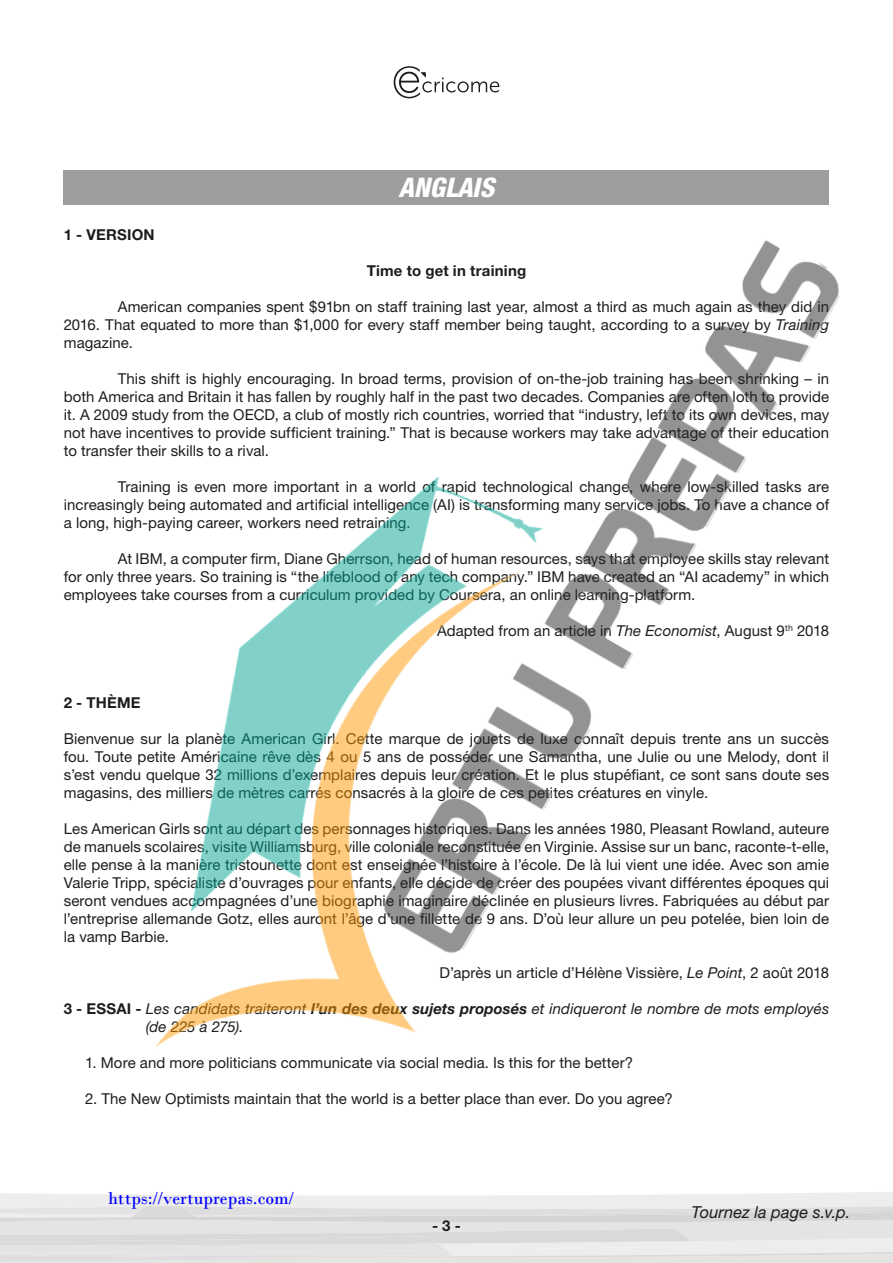
<style>
.page{position:relative;width:893px;height:1263px;background:#fff}
.page>*{position:absolute;margin:0;border:0;box-sizing:border-box;transform-origin:0 0}
.t1{font:italic 800 condensed 27px "Helvetica Neue";letter-spacing:-.005em;color:#fff}
.t2{font:18px "Bodoni";color:#00f}
.t3{font:italic 16.5px "Helvetica Neue LT Std";letter-spacing:.005em;color:#1d1d1b}
.TEXTE_COURANT{font:15px/18px "Helvetica Neue LT Std";letter-spacing:.005em;color:#1d1d1b;text-align:justify}
.t4{font:italic 15px/18px "Helvetica Neue LT Std";letter-spacing:.01em;color:#1d1d1b}
.TEXTE_COURANT-2{font:700 15px "Helvetica Neue LT Std";letter-spacing:.015em;color:#1d1d1b}
.s1{font-style:italic}
.s2{font-weight:700;font-style:normal}
.s3{font-family:"Helvetica Neue";font-weight:700}
</style>
<div class="page">
<svg style="left:0;top:1192px;width:893px;height:71px"></svg>
<svg style="left:394px;top:66px;width:105px;height:32px"></svg>
<img style="left:63px;top:170px;width:777px;height:878px">
<p class="TEXTE_COURANT-2" style="left:64px;top:225px;width:92px">1 - VERSION</p>
<p class="t1" style="left:399px;top:171px;width:97px">ANGLAIS</p>
<p class="TEXTE_COURANT-2" style="left:367px;top:261px;width:161px">Time to get in training</p>
<p class="TEXTE_COURANT" style="left:64px;top:298px;width:767px;text-indent:54px">American companies spent $91bn on staff training last year, almost a third as much again as they did in 2016. That equated to more than $1,000 for every staff member being taught, according to a survey by <span class="s1">Training </span>magazine.</p>
<p class="TEXTE_COURANT" style="left:64px;top:370px;width:767px;text-indent:54px">This shift is highly encouraging. In broad terms, provision of on-the-job training has been shrinking – in both America and Britain it has fallen by roughly half in the past two decades. Companies are often loth to provide it. A 2009 study from the OECD, a club of mostly rich countries, worried that “industry, left to its own devices, may not have incentives to provide sufficient training.” That is because workers may take advantage of their education to transfer their skills to a rival.</p>
<p class="TEXTE_COURANT" style="left:64px;top:478px;width:767px;text-indent:54px">Training is even more important in a world of rapid technological change, where low-skilled tasks are increasingly being automated and artificial intelligence (AI) is transforming many service jobs. To have a chance of a long, high-paying career, workers need retraining.</p>
<p class="TEXTE_COURANT" style="left:64px;top:550px;width:767px;text-indent:54px">At IBM, a computer firm, Diane Gherrson, head of human resources, says that employee skills stay relevant for only three years. So training is “the lifeblood of any tech company.” IBM have created an “AI academy” in which employees take courses from a curriculum provided by Coursera, an online learning-platform.</p>
<p class="TEXTE_COURANT" style="left:437px;top:622px;width:394px">Adapted from an article in <span class="s1">The Economist</span>, August 9<sup>th</sup> 2018</p>
<p class="TEXTE_COURANT-2" style="left:64px;top:693px;width:78px">2 - THÈME</p>
<p class="TEXTE_COURANT" style="left:64px;top:730px;width:767px">Bienvenue sur la planète American Girl. Cette marque de jouets de luxe connaît depuis trente ans un succès fou. Toute petite Américaine rêve dès 4 ou 5 ans de posséder une Samantha, une Julie ou une Melody, dont il s’est vendu quelque 32 millions d’exemplaires depuis leur création. Et le plus stupéfiant, ce sont sans doute ses magasins, des milliers de mètres carrés consacrés à la gloire de ces petites créatures en vinyle.</p>
<p class="TEXTE_COURANT" style="left:64px;top:820px;width:767px">Les American Girls sont au départ des personnages historiques. Dans les années 1980, Pleasant Rowland, auteure de manuels scolaires, visite Williamsburg, ville coloniale reconstituée en Virginie. Assise sur un banc, raconte-t-elle, elle pense à la manière tristounette dont est enseignée l’histoire à l’école. De là lui vient une idée. Avec son amie Valerie Tripp, spécialiste d’ouvrages pour enfants, elle décide de créer des poupées vivant différentes époques qui seront vendues accompagnées d’une biographie imaginaire déclinée en plusieurs livres. Fabriquées au début par l’entreprise allemande Gotz, elles auront l’âge d’une fillette de 9 ans. D’où leur allure un peu potelée, bien loin de la vamp Barbie.</p>
<p class="TEXTE_COURANT" style="left:440px;top:964px;width:391px">D’après un article d’Hélène Vissière, <span class="s1">Le Point</span>, 2 août 2018</p>
<p class="t4" style="left:146px;top:1000px;width:685px;text-indent:-82px"><span class="s2">3 - ESSAI -</span> Les candidats traiteront <span class="s3">l’un des deux sujets proposés</span> et indiqueront le nombre de mots employés (de 225 à 275).</p>
<p class="TEXTE_COURANT" style="left:85px;top:1054px;width:550px">1. More and more politicians communicate via social media. Is this for the better?</p>
<p class="TEXTE_COURANT" style="left:85px;top:1090px;width:589px">2. The New Optimists maintain that the world is a better place than ever. Do you agree?</p>
<p class="t2" style="left:108px;top:1188px;width:187px">https://vertuprepas.com/</p>
<p class="TEXTE_COURANT-2" style="left:432px;top:1216px;width:30px">- 3 -</p>
<p class="t3" style="left:692px;top:1202px;width:160px">Tournez la page s.v.p.</p>
</div>
